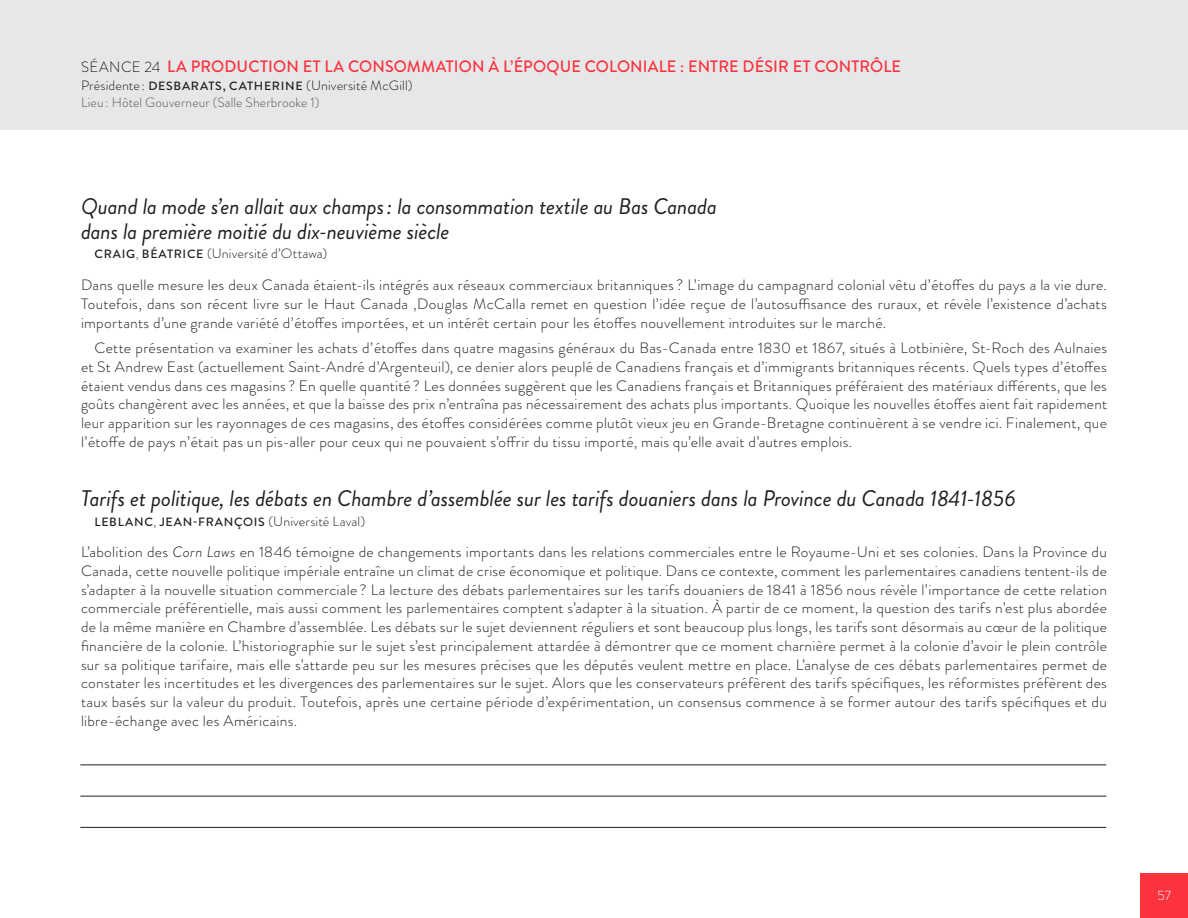
<style>
.page{position:relative;width:1188px;height:918px;background:#fff}
.page>*{position:absolute;margin:0;border:0;box-sizing:border-box;transform-origin:0 0}
.RÉS_Titre_comm__RÉSU{font:italic 22.5px/25.5px "Brandon Grotesque";letter-spacing:-.005em;color:#231f20}
.TITRE_SÉANCE_TDM{font:500 16.5px "Brandon Grotesque";letter-spacing:.005em;color:#fb333e}
._01-Texte_courant_sa{font:300 15px/18.8px "Brandon Grotesque";letter-spacing:.02em;color:#231f20;text-align:justify}
._01-Texte_courant{font:300 15px/18.8px "Brandon Grotesque";letter-spacing:.015em;color:#231f20;text-align:justify}
.Présidence{font:300 13.5px "Brandon Grotesque";letter-spacing:.005em;color:#231f20}
.LIEU{font:300 13.5px "Brandon Grotesque";letter-spacing:.01em;color:#57585a}
.Conférenciers_ères{font:300 13.5px "Brandon Grotesque";letter-spacing:.005em;color:#231f20}
.t1{font:300 13.5px "Brandon Grotesque";color:#fff}
.Conférenciers_ères-2{font:500 12px "Brandon Grotesque";letter-spacing:.06em;color:#231f20}
.s1{font-weight:300;font-size:15px;color:#231f20}
.s2{font-weight:500;font-size:12px}
.s3{font-size:12px}
.s4{font-weight:300}
.s5{font-weight:300;font-size:13.5px}
.s6{font-style:italic}
</style>
<div class="page">
<div style="left:1140px;top:874px;width:48px;height:44px;background:#fb333e"></div>
<div style="left:0;top:0;width:1188px;height:130px;background:#e6e7e9"></div>
<hr style="left:80px;top:796px;width:1026px;height:1px;background:#231f20">
<hr style="left:80px;top:827px;width:1026px;height:1px;background:#231f20">
<hr style="left:80px;top:765px;width:1026px;height:1px;background:#231f20">
<p class="TITRE_SÉANCE_TDM" style="left:81px;top:55px;width:822px"><span class="s1">SÉANCE 24</span> LA PRODUCTION ET LA CONSOMMATION À L’ÉPOQUE COLONIALE : ENTRE DÉSIR ET CONTRÔLE</p>
<p class="Présidence" style="left:81px;top:77px;width:333px">Présidente: <span class="s2">DESBARATS, CATHERINE</span> (Université McGill)</p>
<p class="LIEU" style="left:81px;top:93px;width:240px">Lieu: Hôtel Gouverneur (Salle Sherbrooke 1)</p>
<p class="RÉS_Titre_comm__RÉSU" style="left:81px;top:194px;width:637px">Quand la mode s’en allait aux champs: la consommation textile au Bas Canada dans la première moitié du dix-neuvième siècle</p>
<p class="Conférenciers_ères" style="left:95px;top:245px;width:234px"><span class="s2">CRAIG</span><span class="s3">,</span> <span class="s2">BÉATRICE</span> (Université d’Ottawa)</p>
<p class="_01-Texte_courant_sa" style="left:81px;top:276px;width:1027px">Dans quelle mesure les deux Canada étaient-ils intégrés aux réseaux commerciaux britanniques ? L’image du campagnard colonial vêtu d’étoffes du pays a la vie dure.<br>Toutefois, dans son récent livre sur le Haut Canada ,Douglas McCalla remet en question l’idée reçue de l’autosuffisance des ruraux, et révèle l’existence d’achats importants d’une grande variété d’étoffes importées, et un intérêt certain pour les étoffes nouvellement introduites sur le marché.</p>
<p class="_01-Texte_courant" style="left:81px;top:339px;width:1028px;text-indent:13px">Cette présentation va examiner les achats d’étoffes dans quatre magasins généraux du Bas-Canada entre 1830 et 1867, situés à Lotbinière, St-Roch des Aulnaies et St Andrew East (actuellement Saint-André d’Argenteuil), ce denier alors peuplé de Canadiens français et d’immigrants britanniques récents. Quels types d’étoffes étaient vendus dans ces magasins ? En quelle quantité ? Les données suggèrent que les Canadiens français et Britanniques préféraient des matériaux différents, que les goûts changèrent avec les années, et que la baisse des prix n’entraîna pas nécessairement des achats plus importants. Quoique les nouvelles étoffes aient fait rapidement leur apparition sur les rayonnages de ces magasins, des étoffes considérées comme plutôt vieux jeu en Grande-Bretagne continuèrent à se vendre ici. Finalement, que l’étoffe de pays n’était pas un pis-aller pour ceux qui ne pouvaient s’offrir du tissu importé, mais qu’elle avait d’autres emplois.</p>
<p class="RÉS_Titre_comm__RÉSU" style="left:81px;top:486px;width:936px">Tarifs et politique, les débats en Chambre d’assemblée sur les tarifs douaniers dans la Province du Canada 1841-1856</p>
<p class="Conférenciers_ères-2" style="left:95px;top:513px;width:272px">LEBLANC<span class="s4">,</span> JEAN-FRANÇOIS <span class="s5">(Université Laval)</span></p>
<p class="_01-Texte_courant_sa" style="left:81px;top:543px;width:1028px">L’abolition des <span class="s6">Corn Laws</span> en 1846 témoigne de changements importants dans les relations commerciales entre le Royaume-Uni et ses colonies. Dans la Province du Canada, cette nouvelle politique impériale entraîne un climat de crise économique et politique. Dans ce contexte, comment les parlementaires canadiens tentent-ils de s’adapter à la nouvelle situation commerciale ? La lecture des débats parlementaires sur les tarifs douaniers de 1841 à 1856 nous révèle l’importance de cette relation commerciale préférentielle, mais aussi comment les parlementaires comptent s’adapter à la situation. À partir de ce moment, la question des tarifs n’est plus abordée de la même manière en Chambre d’assemblée. Les débats sur le sujet deviennent réguliers et sont beaucoup plus longs, les tarifs sont désormais au cœur de la politique financière de la colonie. L’historiographie sur le sujet s’est principalement attardée à démontrer que ce moment charnière permet à la colonie d’avoir le plein contrôle sur sa politique tarifaire, mais elle s’attarde peu sur les mesures précises que les députés veulent mettre en place. L’analyse de ces débats parlementaires permet de constater les incertitudes et les divergences des parlementaires sur le sujet. Alors que les conservateurs préfèrent des tarifs spécifiques, les réformistes préfèrent des taux basés sur la valeur du produit. Toutefois, après une certaine période d’expérimentation, un consensus commence à se former autour des tarifs spécifiques et du libre-échange avec les Américains.</p>
<p class="t1" style="left:1157px;top:886px;width:15px">57</p>
</div>
